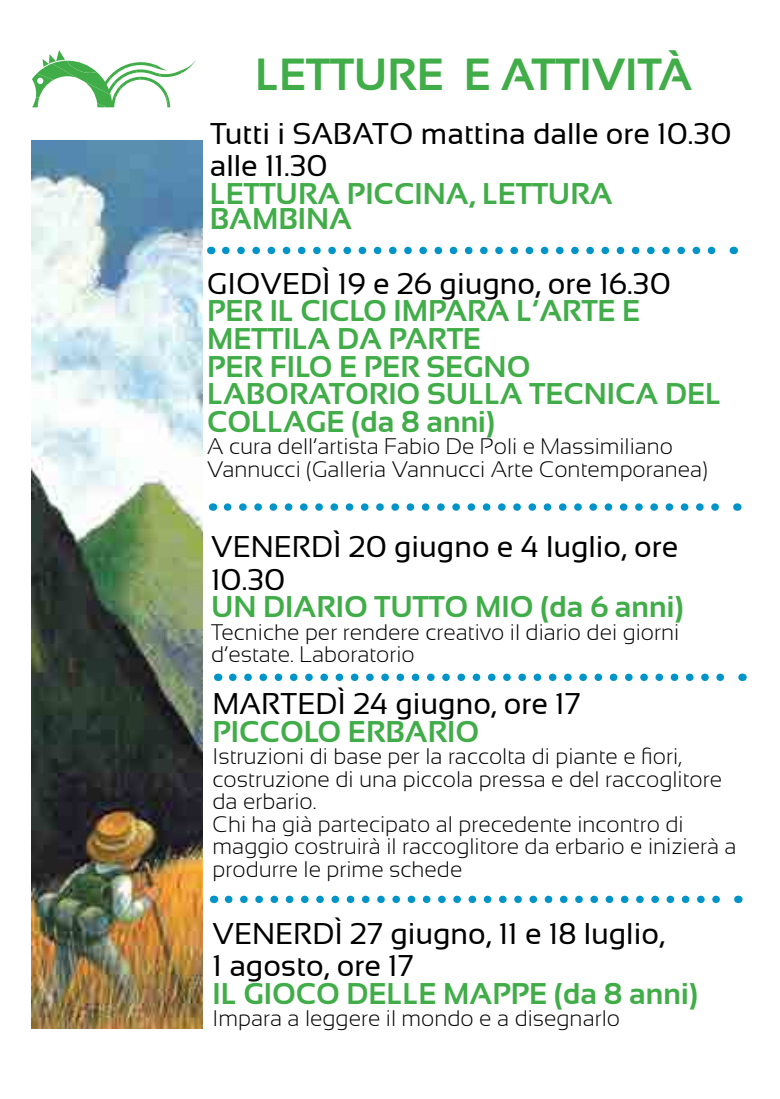
<style>
.page{position:relative;width:780px;height:1099px;background:#fff}
.page>*{position:absolute;margin:0;border:0;box-sizing:border-box;transform-origin:0 0}
.t1{font:700 45px "Sansation";color:#41ad49}
.t2{font:700 30px/27.5px "Sansation";color:#41ad49}
.t3{font:30px/32.5px "Sansation";color:#000}
.t4{font:300 22.5px/22.5px "Sansation";color:#000}
</style>
<div class="page">
<svg style="left:32px;top:50px;width:164px;height:57px"></svg>
<img style="left:32px;top:140px;width:170px;height:888px">
<svg style="left:226px;top:247px;width:490px;height:7px"></svg>
<svg style="left:227px;top:503px;width:492px;height:8px"></svg>
<svg style="left:233px;top:673px;width:491px;height:8px"></svg>
<svg style="left:228px;top:895px;width:492px;height:8px"></svg>
<h1 class="t1" style="left:255px;top:49px;width:439px">LETTURE E ATTIVITÀ</h1>
<h2 class="t3" style="left:210px;top:117px;width:523px">Tutti i SABATO mattina dalle ore 10.30 alle 11.30</h2>
<h2 class="t2" style="left:210px;top:181px;width:404px;line-height:25px">LETTURA PICCINA, LETTURA<br>BAMBINA</h2>
<h2 class="t3" style="left:207px;top:267px;width:465px">GIOVEDÌ 19 e 26 giugno, ore 16.30</h2>
<h2 class="t2" style="left:207px;top:297px;width:515px">PER IL CICLO IMPARA L’ARTE E<br>METTILA DA PARTE<br>PER FILO E PER SEGNO<br>LABORATORIO SULLA TECNICA DEL<br>COLLAGE (da 8 anni)</h2>
<p class="t4" style="left:207px;top:435px;width:502px">A cura dell’artista Fabio De Poli e Massimiliano<br>Vannucci (Galleria Vannucci Arte Contemporanea)</p>
<h2 class="t3" style="left:211px;top:530px;width:468px">VENERDÌ 20 giugno e 4 luglio, ore<br>10.30</h2>
<h2 class="t2" style="left:211px;top:593px;width:474px">UN DIARIO TUTTO MIO (da 6 anni)</h2>
<p class="t4" style="left:211px;top:620px;width:469px">Tecniche per rendere creativo il diario dei giorni d’estate. Laboratorio</p>
<h2 class="t3" style="left:212px;top:687px;width:369px">MARTEDÌ 24 giugno, ore 17</h2>
<h2 class="t2" style="left:212px;top:717px;width:268px">PICCOLO ERBARIO</h2>
<p class="t4" style="left:212px;top:745px;width:525px">Istruzioni di base per la raccolta di piante e fiori, costruzione di una piccola pressa e del raccoglitore da erbario.<br>Chi ha già partecipato al precedente incontro di maggio costruirà il raccoglitore da erbario e inizierà a produrre le prime schede</p>
<h2 class="t3" style="left:212px;top:917px;width:453px">VENERDÌ 27 giugno, 11 e 18 luglio,<br>1 agosto, ore 17</h2>
<h2 class="t2" style="left:212px;top:979px;width:487px">IL GIOCO DELLE MAPPE (da 8 anni)</h2>
<p class="t4" style="left:212px;top:1007px;width:409px">Impara a leggere il mondo e a disegnarlo</p>
</div>
